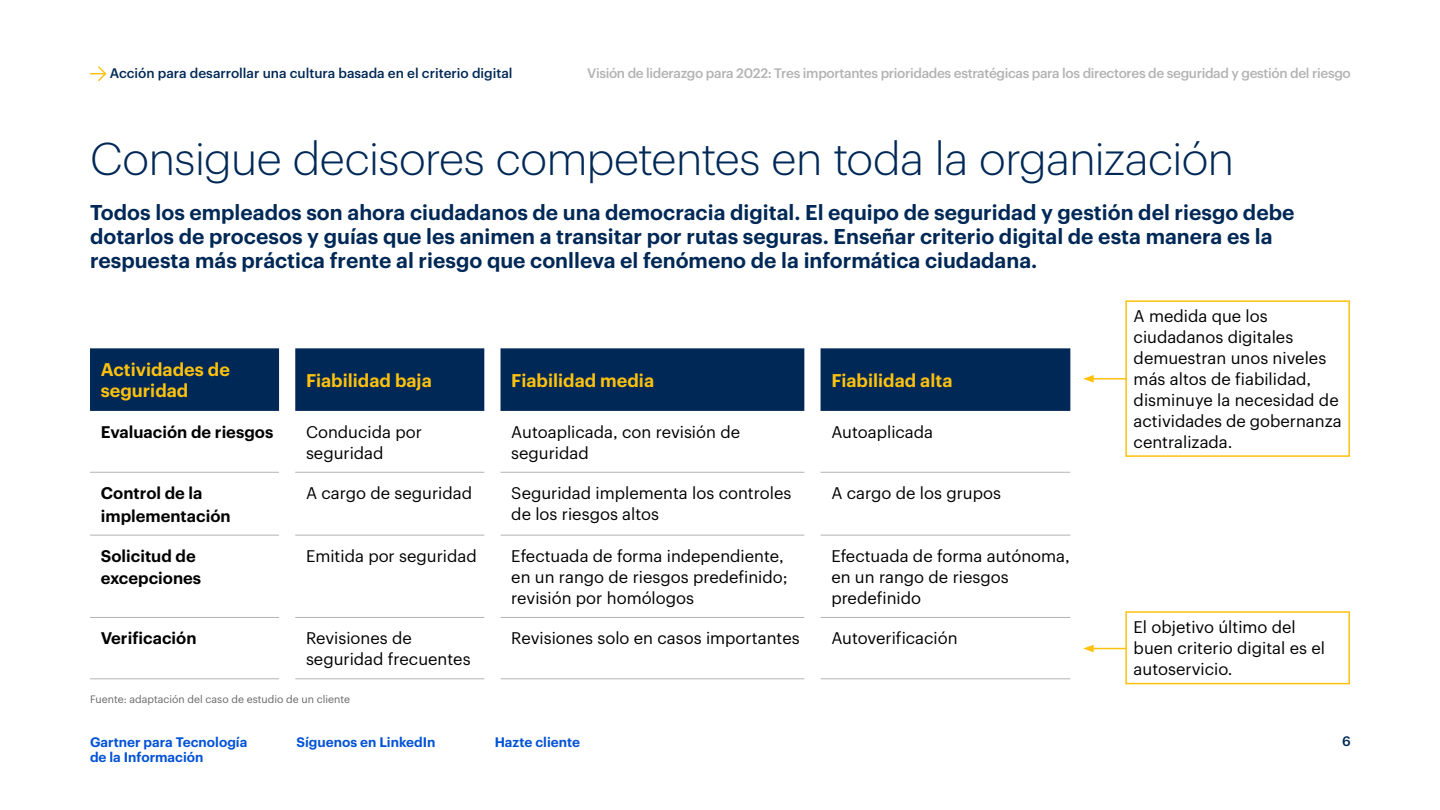
<style>
.page{position:relative;width:1440px;height:810px;background:#fff}
.page>*{position:absolute;margin:0;border:0;box-sizing:border-box;transform-origin:0 0}
._30_pt_page_header{font:300 45px "Graphik";letter-spacing:-.01em;color:#002856}
.page_subhead{font:600 21px/24px "Graphik";color:#002856}
.Body_Text{font:600 18px/21px "Graphik";color:#fec10d}
._3__Body_text_G_reg{font:16.5px/21px "Graphik";color:#000}
._2__Graphic_title_G{font:16.5px/21px "Graphik";color:#000}
.Body_Text-2{font:600 16.5px/22.5px "Graphik";color:#000}
.t1{font:500 13.5px "Graphik";letter-spacing:-.025em;color:#b3b3b3}
._3__Body_text_G_reg-2{font:600 13.5px/15px "Graphik";color:#0052d6}
.Body_Text-3{font:500 13.5px "Graphik";color:#002856}
.source{font:10.5px "Graphik";color:#666}
</style>
<div class="page">
<svg style="left:90px;top:66px;width:17px;height:15px"></svg>
<svg style="left:90px;top:348px;width:980px;height:63px;background:#0f3460"></svg>
<hr style="left:90px;top:472px;width:189px;height:1px;background:#b3b3b3">
<hr style="left:90px;top:535px;width:189px;height:1px;background:#b3b3b3">
<hr style="left:295px;top:472px;width:189px;height:1px;background:#b3b3b3">
<hr style="left:295px;top:535px;width:189px;height:1px;background:#b3b3b3">
<hr style="left:500px;top:472px;width:304px;height:1px;background:#b3b3b3">
<hr style="left:820px;top:472px;width:250px;height:1px;background:#b3b3b3">
<hr style="left:500px;top:535px;width:304px;height:1px;background:#b3b3b3">
<hr style="left:820px;top:535px;width:250px;height:1px;background:#b3b3b3">
<hr style="left:90px;top:617px;width:189px;height:1px;background:#b3b3b3">
<hr style="left:90px;top:678px;width:189px;height:1px;background:#b3b3b3">
<hr style="left:500px;top:617px;width:304px;height:1px;background:#b3b3b3">
<hr style="left:820px;top:617px;width:250px;height:1px;background:#b3b3b3">
<hr style="left:500px;top:678px;width:304px;height:1px;background:#b3b3b3">
<hr style="left:820px;top:678px;width:250px;height:1px;background:#b3b3b3">
<hr style="left:295px;top:617px;width:189px;height:1px;background:#b3b3b3">
<hr style="left:295px;top:678px;width:189px;height:1px;background:#b3b3b3">
<hr style="left:1091px;top:378px;width:103px;height:2px;background:#fec10d">
<svg style="left:1083px;top:375px;width:10px;height:8px"></svg>
<div style="left:1126px;top:301px;width:223px;height:155px;background:#fff"></div>
<div style="left:1125px;top:300px;width:225px;height:157px;border:2px solid #fec10d"></div>
<hr style="left:1091px;top:648px;width:103px;height:1px;background:#fec10d">
<svg style="left:1083px;top:645px;width:10px;height:7px"></svg>
<div style="left:1126px;top:612px;width:223px;height:72px;background:#fff"></div>
<div style="left:1125px;top:611px;width:225px;height:73px;border:2px solid #fec10d"></div>
<p class="Body_Text-3" style="left:110px;top:63px;width:404px">Acción para desarrollar una cultura basada en el criterio digital</p>
<p class="t1" style="left:587px;top:63px;width:765px">Visión de liderazgo para 2022: Tres importantes prioridades estratégicas para los directores de seguridad y gestión del riesgo</p>
<p class="_30_pt_page_header" style="left:90px;top:126px;width:1145px">Consigue decisores competentes en toda la organización</p>
<p class="page_subhead" style="left:90px;top:198px;width:1206px">Todos los empleados son ahora ciudadanos de una democracia digital. El equipo de seguridad y gestión del riesgo debe dotarlos de procesos y guías que les animen a transitar por rutas seguras. Enseñar criterio digital de esta manera es la respuesta más práctica frente al riesgo que conlleva el fenómeno de la informática ciudadana.</p>
<p class="Body_Text" style="left:101px;top:358px;width:131px">Actividades de seguridad</p>
<p class="Body_Text" style="left:306px;top:368px;width:127px">Fiabilidad baja</p>
<p class="Body_Text" style="left:511px;top:368px;width:144px">Fiabilidad media</p>
<p class="Body_Text" style="left:831px;top:368px;width:123px">Fiabilidad alta</p>
<p class="Body_Text-2" style="left:101px;top:419px;width:174px">Evaluación de riesgos</p>
<p class="_3__Body_text_G_reg" style="left:306px;top:420px;width:117px">Conducida por seguridad</p>
<p class="_3__Body_text_G_reg" style="left:511px;top:420px;width:230px">Autoaplicada, con revisión de seguridad</p>
<p class="_3__Body_text_G_reg" style="left:831px;top:420px;width:103px">Autoaplicada</p>
<p class="Body_Text-2" style="left:101px;top:480px;width:131px">Control de la implementación</p>
<p class="_3__Body_text_G_reg" style="left:306px;top:481px;width:167px">A cargo de seguridad</p>
<p class="_3__Body_text_G_reg" style="left:511px;top:481px;width:281px">Seguridad implementa los controles de los riesgos altos</p>
<p class="_3__Body_text_G_reg" style="left:831px;top:481px;width:171px">A cargo de los grupos</p>
<p class="Body_Text-2" style="left:101px;top:543px;width:102px">Solicitud de excepciones</p>
<p class="_3__Body_text_G_reg" style="left:306px;top:544px;width:172px">Emitida por seguridad</p>
<p class="_3__Body_text_G_reg" style="left:511px;top:544px;width:278px">Efectuada de forma independiente, en un rango de riesgos predefinido; revisión por homólogos</p>
<p class="_3__Body_text_G_reg" style="left:831px;top:544px;width:240px">Efectuada de forma autónoma, en un rango de riesgos predefinido</p>
<p class="Body_Text-2" style="left:101px;top:626px;width:97px">Verificación</p>
<p class="_3__Body_text_G_reg" style="left:306px;top:626px;width:166px">Revisiones de seguridad frecuentes</p>
<p class="_3__Body_text_G_reg" style="left:511px;top:626px;width:290px">Revisiones solo en casos importantes</p>
<p class="_3__Body_text_G_reg" style="left:831px;top:626px;width:128px">Autoverificación</p>
<p class="source" style="left:90px;top:691px;width:262px">Fuente: adaptación del caso de estudio de un cliente</p>
<p class="_3__Body_text_G_reg-2" style="left:90px;top:733px;width:159px">Gartner para Tecnología de la Información</p>
<p class="_3__Body_text_G_reg-2" style="left:296px;top:733px;width:140px">Síguenos en LinkedIn</p>
<p class="_3__Body_text_G_reg-2" style="left:495px;top:733px;width:87px">Hazte cliente</p>
<p class="_2__Graphic_title_G" style="left:1133px;top:304px;width:210px">A medida que los ciudadanos digitales demuestran unos niveles más altos de fiabilidad, disminuye la necesidad de actividades de gobernanza centralizada.</p>
<p class="_2__Graphic_title_G" style="left:1133px;top:615px;width:193px">El objetivo último del buen criterio digital es el autoservicio.</p>
<p class="Body_Text-3" style="left:1342px;top:731px;width:10px">6</p>
</div>
